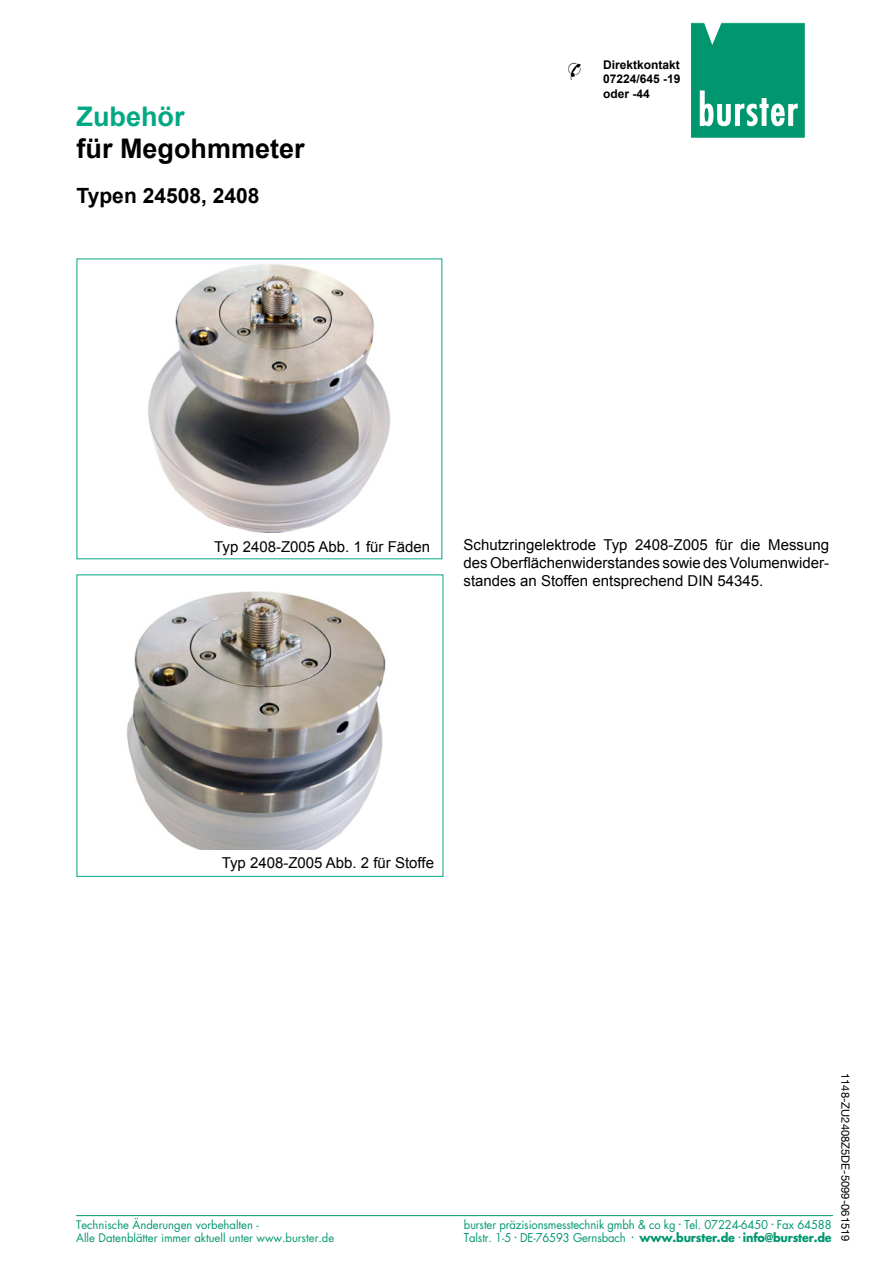
<style>
.page{position:relative;width:893px;height:1263px;background:#fff}
.page>*{position:absolute;margin:0;border:0;box-sizing:border-box;transform-origin:0 0}
.t1{font:700 27px "Arial";color:#000}
.t2{font:700 27px "Arial";color:#00a883}
.t3{font:700 21px "Arial";color:#000}
.t4{font:19.5px "Monotype Sorts";color:#000}
.t5{font:15px/18px "Arial";color:#000;text-align:justify}
.t6{font:700 12px/14.4px "Arial";color:#000;text-align:justify}
.t7{font:11.85px/13.5px "Futura LT";letter-spacing:-.01em;color:#00976f;scale:.95 1}
.t8{font:11.55px/13.5px "Futura LT";color:#00976f}
.t9{font:11.25px "Helvetica Neue LT";color:#000}
.s1{font-weight:700}
</style>
<div class="page">
<img style="left:126px;top:591px;width:260px;height:258px">
<img style="left:77px;top:258px;width:365px;height:274px">
<div style="left:690px;top:23px;width:115px;height:115px;background:#00976f"></div>
<div style="left:690px;top:22px;width:116px;height:117px;border:1px solid #fff"></div>
<svg style="left:704px;top:22px;width:18px;height:23px"></svg>
<svg style="left:699px;top:90px;width:99px;height:36px"></svg>
<hr style="left:76px;top:1215px;width:757px;height:1px;background:#00976f">
<h1 class="t2" style="left:77px;top:98px;width:110px">Zubehör</h1>
<h1 class="t1" style="left:77px;top:131px;width:230px">für Megohmmeter</h1>
<h2 class="t3" style="left:77px;top:182px;width:184px">Typen 24508, 2408</h2>
<h3 class="t4" style="left:567px;top:60px;width:17px">&amp;</h3>
<p class="t6" style="left:603px;top:58px;width:79px">Direktkontakt 07224/645 -19 oder -44</p>
<p class="t5" style="left:214px;top:538px;width:217px">Typ 2408-Z005 Abb. 1 für Fäden</p>
<p class="t5" style="left:463px;top:536px;width:367px">Schutzringelektrode Typ 2408-Z005 für die Messung des Oberflächenwiderstandes sowie des Volumenwider&shy;standes an Stoffen entsprechend DIN 54345.</p>
<p class="t5" style="left:222px;top:854px;width:214px">Typ 2408-Z005 Abb. 2 für Stoffe</p>
<p class="t8" style="left:76px;top:1218px;width:260px">Technische Änderungen vorbehalten -<br>Alle Datenblätter immer aktuell unter www.burster.de</p>
<p class="t7" style="left:464px;top:1218px;width:389px">burster präzisionsmesstechnik gmbh &amp; co kg <sup>.</sup> Tel. 07224-6450 <sup>.</sup> Fax 64588<br>Talstr. 1-5 <sup>.</sup> DE-76593 Gernsbach <sup>.</sup> <span class="s1">www.burster.de</span> <sup>.</sup> <span class="s1">info@burster.de</span></p>
<p class="t9" style="left:852px;top:1073px;width:170px;rotate:90deg">1148-ZU2408Z5DE-5099-061519</p>
</div>
